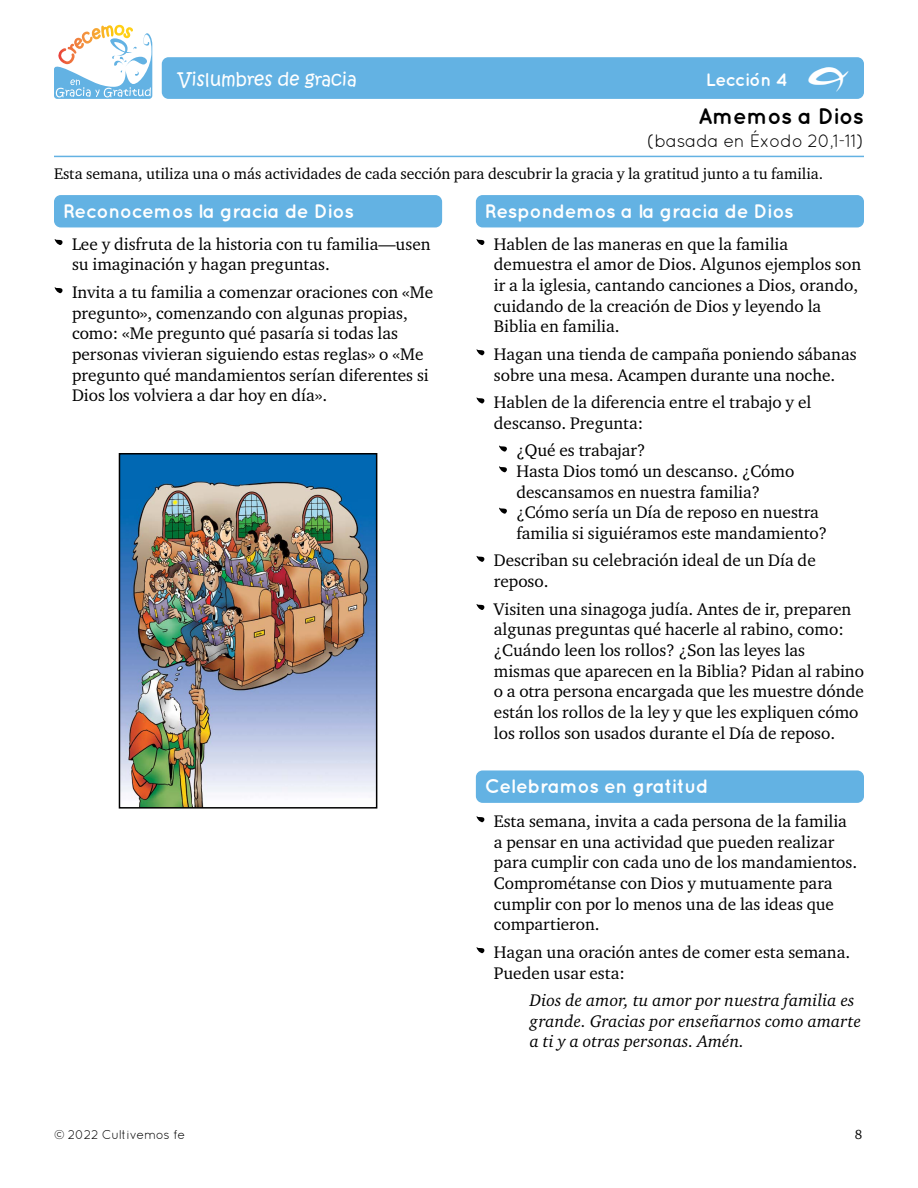
<style>
.page{position:relative;width:918px;height:1188px;background:#fff}
.page>*{position:absolute;margin:0;border:0;box-sizing:border-box;transform-origin:0 0}
.t1{font:60px "Growing Grace Gratitude";color:#000}
.t2{font:45px "Growing Grace Gratitude";color:#fff}
.t3{font:700 22.5px "Quicksand";letter-spacing:-.02em;color:#000}
.t4{font:700 19.5px "Quicksand";letter-spacing:-.02em;color:#fff}
.t5{font:18px "Quicksand";letter-spacing:-.02em;color:#000}
.t6{font:18px "Kristen Normal ITC Std";color:#fff}
.t7{font:700 18px "Quicksand";letter-spacing:-.03em;color:#fff}
.t8{font:17.25px/20.7px "Charter ITC Std";color:#000}
.t9{font:italic 17.25px/20.7px "Charter ITC Std";letter-spacing:.01em;color:#000}
.t10{font:15.75px "Charter ITC Std";color:#000}
.t11{font:13.5px "Charter ITC Std";color:#000}
.t12{font:12.75px "Quicksand";letter-spacing:-.02em;color:#000}
</style>
<div class="page">
<svg style="left:54px;top:25px;width:98px;height:74px"></svg>
<hr style="left:54px;top:156px;width:810px;height:1px;background:#63b2e3">
<div style="left:476px;top:195px;width:388px;height:32px;background:#63b2e3;border-radius:7px"></div>
<div style="left:476px;top:770px;width:388px;height:33px;background:#63b2e3;border-radius:7px"></div>
<div style="left:54px;top:195px;width:388px;height:32px;background:#63b2e3;border-radius:7px"></div>
<img style="left:122px;top:456px;width:252px;height:350px">
<div style="left:119px;top:453px;width:258px;height:356px;border:2px solid #000"></div>
<div style="left:162px;top:57px;width:702px;height:42px;background:#63b2e3;border-radius:7px"></div>
<p class="t6" style="left:178px;top:67px;width:180px">Vislumbres de gracia</p>
<p class="t7" style="left:706px;top:69px;width:83px">Lección 4</p>
<h2 class="t2" style="left:808px;top:60px;width:42px">E</h2>
<h3 class="t3" style="left:698px;top:102px;width:167px">Amemos a Dios</h3>
<p class="t5" style="left:647px;top:130px;width:218px">(basada en Éxodo 20,1-11)</p>
<p class="t10" style="left:54px;top:164px;width:771px">Esta semana, utiliza una o más actividades de cada sección para descubrir la gracia y la gratitud junto a tu familia.</p>
<p class="t4" style="left:485px;top:199px;width:310px">Respondemos a la gracia de Dios</p>
<h1 class="t1" style="left:476px;top:220px;width:11px">Z</h1>
<p class="t8" style="left:494px;top:233px;width:369px">Hablen de las maneras en que la familia demuestra el amor de Dios. Algunos ejemplos son ir a la iglesia, cantando canciones a Dios, orando, cuidando de la creación de Dios y leyendo la Biblia en familia.</p>
<h1 class="t1" style="left:476px;top:330px;width:11px">Z</h1>
<p class="t8" style="left:494px;top:343px;width:364px">Hagan una tienda de campaña poniendo sábanas sobre una mesa. Acampen durante una noche.</p>
<h1 class="t1" style="left:476px;top:378px;width:11px">Z</h1>
<p class="t8" style="left:494px;top:392px;width:319px">Hablen de la diferencia entre el trabajo y el descanso. Pregunta:</p>
<h1 class="t1" style="left:498px;top:426px;width:11px">Z</h1>
<p class="t8" style="left:516px;top:440px;width:131px">¿Qué es trabajar?</p>
<h1 class="t1" style="left:498px;top:447px;width:11px">Z</h1>
<p class="t8" style="left:516px;top:460px;width:280px">Hasta Dios tomó un descanso. ¿Cómo descansamos en nuestra familia?</p>
<h1 class="t1" style="left:498px;top:488px;width:11px">Z</h1>
<p class="t8" style="left:516px;top:502px;width:312px">¿Cómo sería un Día de reposo en nuestra familia si siguiéramos este mandamiento?</p>
<h1 class="t1" style="left:476px;top:536px;width:11px">Z</h1>
<p class="t8" style="left:494px;top:550px;width:323px">Describan su celebración ideal de un Día de reposo.</p>
<h1 class="t1" style="left:476px;top:585px;width:11px">Z</h1>
<p class="t8" style="left:494px;top:598px;width:372px">Visiten una sinagoga judía. Antes de ir, preparen algunas preguntas qué hacerle al rabino, como: ¿Cuándo leen los rollos? ¿Son las leyes las mismas que aparecen en la Biblia? Pidan al rabino o a otra persona encargada que les muestre dónde están los rollos de la ley y que les expliquen cómo los rollos son usados durante el Día de reposo.</p>
<p class="t4" style="left:485px;top:774px;width:225px">Celebramos en gratitud</p>
<h1 class="t1" style="left:476px;top:797px;width:11px">Z</h1>
<p class="t8" style="left:494px;top:810px;width:365px">Esta semana, invita a cada persona de la familia a pensar en una actividad que pueden realizar para cumplir con cada uno de los mandamientos.<br>Comprométanse con Dios y mutuamente para cumplir con por lo menos una de las ideas que compartieron.</p>
<h1 class="t1" style="left:476px;top:928px;width:11px">Z</h1>
<p class="t8" style="left:494px;top:941px;width:358px">Hagan una oración antes de comer esta semana.<br>Pueden usar esta:</p>
<p class="t9" style="left:530px;top:990px;width:333px">Dios de amor, tu amor por nuestra familia es grande. Gracias por enseñarnos como amarte a ti y a otras personas. Amén.</p>
<p class="t4" style="left:63px;top:199px;width:292px">Reconocemos la gracia de Dios</p>
<h1 class="t1" style="left:54px;top:220px;width:11px">Z</h1>
<p class="t8" style="left:72px;top:233px;width:360px">Lee y disfruta de la historia con tu familia—usen su imaginación y hagan preguntas.</p>
<h1 class="t1" style="left:54px;top:268px;width:11px">Z</h1>
<p class="t8" style="left:72px;top:281px;width:363px">Invita a tu familia a comenzar oraciones con «Me pregunto», comenzando con algunas propias, como: «Me pregunto qué pasaría si todas las personas vivieran siguiendo estas reglas» o «Me pregunto qué mandamientos serían diferentes si Dios los volviera a dar hoy en día».</p>
<p class="t12" style="left:54px;top:1128px;width:133px">© 2022 Cultivemos fe</p>
<p class="t11" style="left:855px;top:1126px;width:9px">8</p>
</div>
